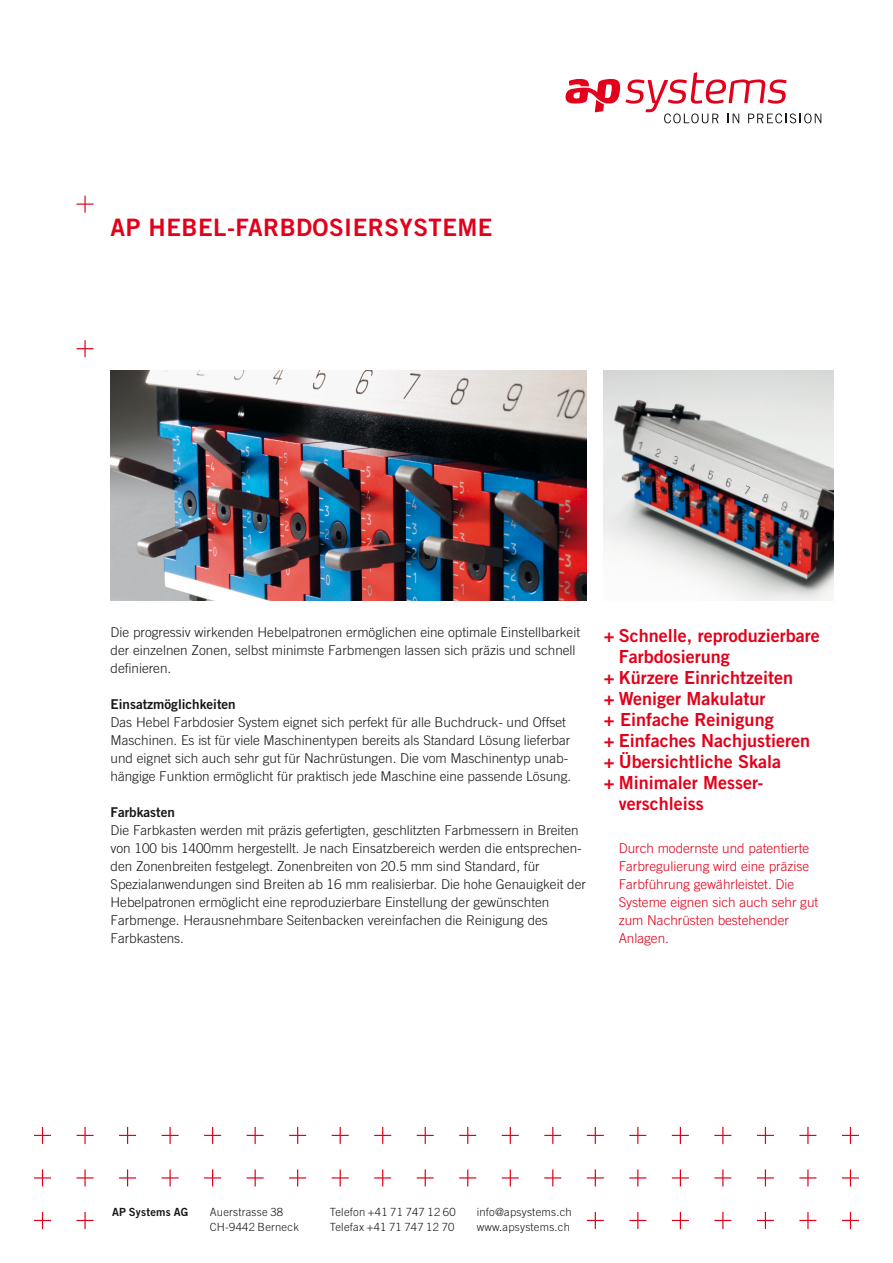
<style>
.page{position:relative;width:893px;height:1263px;background:#fff}
.page>*{position:absolute;margin:0;border:0;box-sizing:border-box;transform-origin:0 0}
.t1{font:24px "Trade Gothic Bold Two";letter-spacing:.02em;color:#e2001a}
.t2{font:18px "Trade Gothic Bold Two";color:#e2001a}
.t3{font:300 13.5px/18px "Trade Gothic";color:#1a171c}
.t4{font:300 13.5px/18px "Trade Gothic";color:#e2001a}
.t5{font:13.5px "Trade Gothic Bold Two";color:#1a171c}
.t6{font:300 11.25px/15px "Trade Gothic";letter-spacing:.02em;color:#1a171c}
.t7{font:11.25px "Trade Gothic Bold Two";letter-spacing:.02em;color:#1a171c}
</style>
<div class="page">
<svg style="left:34px;top:1127px;width:17px;height:17px"></svg>
<svg style="left:34px;top:1169px;width:17px;height:17px"></svg>
<svg style="left:34px;top:1212px;width:17px;height:17px"></svg>
<svg style="left:77px;top:1127px;width:17px;height:17px"></svg>
<svg style="left:77px;top:340px;width:17px;height:17px"></svg>
<svg style="left:77px;top:196px;width:17px;height:17px"></svg>
<svg style="left:77px;top:1169px;width:17px;height:17px"></svg>
<svg style="left:77px;top:1212px;width:17px;height:17px"></svg>
<svg style="left:119px;top:1127px;width:17px;height:17px"></svg>
<svg style="left:119px;top:1169px;width:17px;height:17px"></svg>
<svg style="left:162px;top:1127px;width:17px;height:17px"></svg>
<svg style="left:162px;top:1169px;width:17px;height:17px"></svg>
<svg style="left:204px;top:1127px;width:17px;height:17px"></svg>
<svg style="left:204px;top:1169px;width:17px;height:17px"></svg>
<svg style="left:247px;top:1127px;width:17px;height:17px"></svg>
<svg style="left:247px;top:1169px;width:17px;height:17px"></svg>
<svg style="left:289px;top:1127px;width:17px;height:17px"></svg>
<svg style="left:289px;top:1169px;width:17px;height:17px"></svg>
<svg style="left:332px;top:1127px;width:17px;height:17px"></svg>
<svg style="left:332px;top:1169px;width:17px;height:17px"></svg>
<svg style="left:374px;top:1127px;width:17px;height:17px"></svg>
<svg style="left:374px;top:1169px;width:17px;height:17px"></svg>
<svg style="left:417px;top:1127px;width:17px;height:17px"></svg>
<svg style="left:417px;top:1169px;width:17px;height:17px"></svg>
<svg style="left:459px;top:1127px;width:17px;height:17px"></svg>
<svg style="left:459px;top:1169px;width:17px;height:17px"></svg>
<svg style="left:502px;top:1127px;width:17px;height:17px"></svg>
<svg style="left:502px;top:1169px;width:17px;height:17px"></svg>
<svg style="left:544px;top:1127px;width:17px;height:17px"></svg>
<svg style="left:544px;top:1169px;width:17px;height:17px"></svg>
<svg style="left:587px;top:1127px;width:17px;height:17px"></svg>
<svg style="left:587px;top:1169px;width:17px;height:17px"></svg>
<svg style="left:587px;top:1212px;width:17px;height:17px"></svg>
<svg style="left:629px;top:1127px;width:17px;height:17px"></svg>
<svg style="left:629px;top:1169px;width:17px;height:17px"></svg>
<svg style="left:629px;top:1212px;width:17px;height:17px"></svg>
<svg style="left:672px;top:1127px;width:17px;height:17px"></svg>
<svg style="left:672px;top:1169px;width:17px;height:17px"></svg>
<svg style="left:672px;top:1212px;width:17px;height:17px"></svg>
<svg style="left:714px;top:1127px;width:17px;height:17px"></svg>
<svg style="left:714px;top:1169px;width:17px;height:17px"></svg>
<svg style="left:714px;top:1212px;width:17px;height:17px"></svg>
<svg style="left:757px;top:1127px;width:17px;height:17px"></svg>
<svg style="left:757px;top:1169px;width:17px;height:17px"></svg>
<svg style="left:757px;top:1212px;width:17px;height:17px"></svg>
<svg style="left:799px;top:1127px;width:17px;height:17px"></svg>
<svg style="left:842px;top:1127px;width:17px;height:17px"></svg>
<svg style="left:799px;top:1169px;width:17px;height:17px"></svg>
<svg style="left:842px;top:1169px;width:17px;height:17px"></svg>
<svg style="left:799px;top:1212px;width:17px;height:17px"></svg>
<svg style="left:842px;top:1212px;width:17px;height:17px"></svg>
<svg style="left:566px;top:72px;width:255px;height:51px"></svg>
<img style="left:111px;top:371px;width:476px;height:229px">
<img style="left:604px;top:371px;width:229px;height:229px">
<h1 class="t1" style="left:111px;top:213px;width:381px">AP HEBEL-Farbdos iersysteme</h1>
<p class="t3" style="left:111px;top:623px;width:471px">Die progressiv wirkenden Hebelpatronen ermöglichen eine optimale Einstellbarkeit der einzelnen Zonen, selbst minimste Farbmengen lassen sich präzis und schnell definieren.</p>
<p class="t5" style="left:111px;top:695px;width:127px">Einsatzmöglichkeiten</p>
<p class="t3" style="left:111px;top:713px;width:462px">Das Hebel Farbdosier System eignet sich perfekt für alle Buchdruck- und Offset Maschinen. Es ist für viele Maschinentypen bereits als Standard Lösung lieferbar und eignet sich auch sehr gut für Nachrüstungen. Die vom Maschinentyp unab&shy;hängige Funktion ermöglicht für praktisch jede Maschine eine passende Lösung.</p>
<p class="t5" style="left:111px;top:803px;width:66px">Farbkasten</p>
<p class="t3" style="left:111px;top:821px;width:477px">Die Farbkasten werden mit präzis gefertigten, geschlitzten Farbmessern in Breiten von 100 bis 1400mm hergestellt. Je nach Einsatzbereich werden die entsprechen&shy;den Zonenbreiten festgelegt. Zonenbreiten von 20.5 mm sind Standard, für Spezialanwendungen sind Breiten ab 16 mm realisierbar. Die hohe Genauigkeit der Hebelpatronen ermöglicht eine reproduzierbare Einstellung der gewünschten Farbmenge. Herausnehmbare Seitenbacken vereinfachen die Reinigung des Farbkastens.</p>
<h2 class="t2" style="left:604px;top:624px;width:217px">+ Schnelle, reproduzierbare</h2>
<h2 class="t2" style="left:619px;top:645px;width:113px">Farbdosierung</h2>
<h2 class="t2" style="left:604px;top:666px;width:191px">+ Kürzere Einrichtzeiten</h2>
<h2 class="t2" style="left:604px;top:687px;width:163px">+ Weniger Makulatur</h2>
<h2 class="t2" style="left:604px;top:708px;width:171px">+ Einfache Reinigung</h2>
<h2 class="t2" style="left:604px;top:729px;width:208px">+ Einfaches Nachjustieren</h2>
<h2 class="t2" style="left:604px;top:750px;width:179px">+ Übersichtliche Skala</h2>
<h2 class="t2" style="left:604px;top:771px;width:161px">+ M inimaler Messer-</h2>
<h2 class="t2" style="left:619px;top:792px;width:86px">verschleiss</h2>
<p class="t4" style="left:619px;top:839px;width:201px">Durch modernste und patentierte<br>Farbregulierung wird eine präzise<br>Farbführung gewährleistet. Die<br>Systeme eignen sich auch sehr gut zum Nachrüsten bestehender<br>Anlagen.</p>
<p class="t7" style="left:112px;top:1205px;width:78px">AP Systems AG</p>
<p class="t6" style="left:330px;top:1204px;width:127px">Telefon +41 71 747 12 60<br>Telefax +41 71 747 12 70</p>
<p class="t6" style="left:477px;top:1204px;width:97px">info@apsystems.ch www.apsystems.ch</p>
<p class="t6" style="left:210px;top:1204px;width:91px">Auerstrasse 38<br>CH-9442 Berneck</p>
</div>
